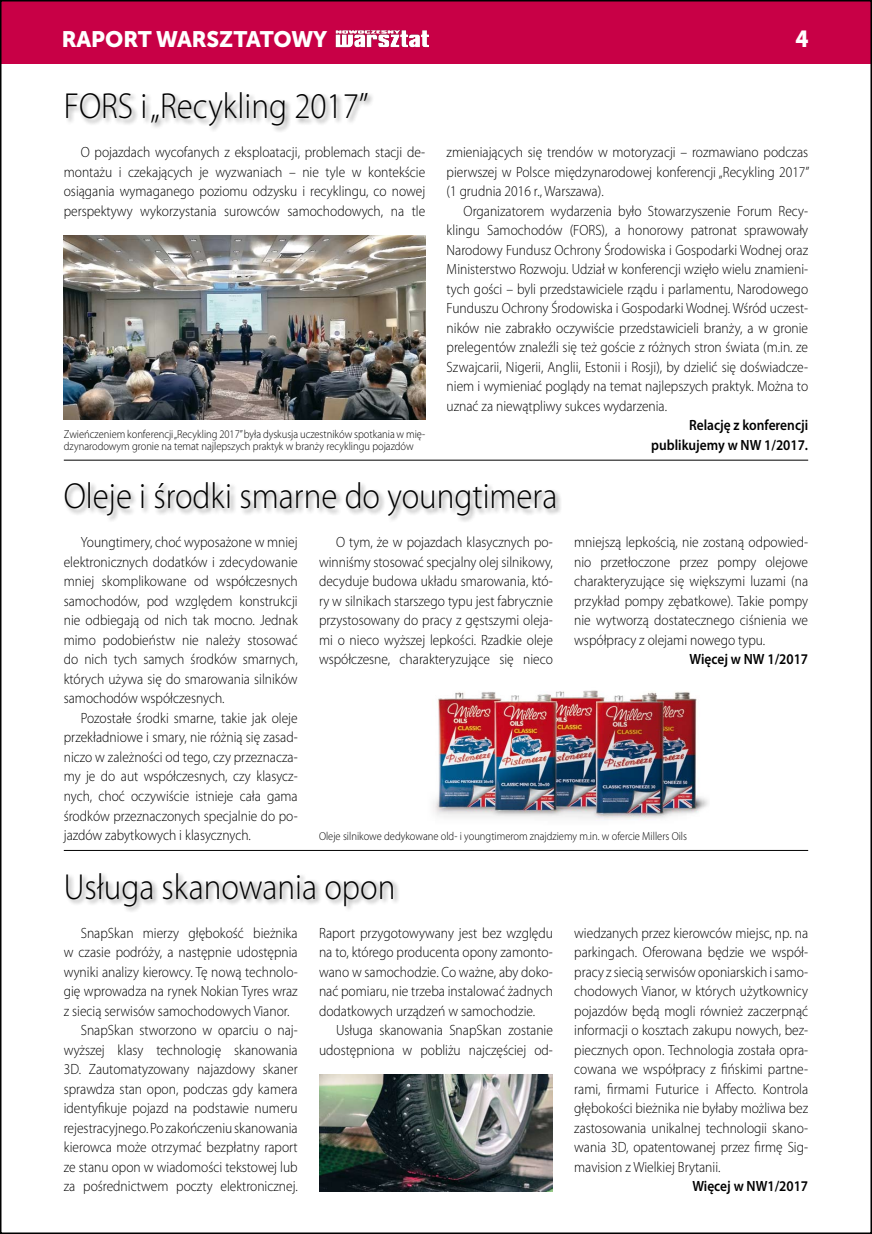
<style>
.page{position:relative;width:872px;height:1234px;background:#fff}
.page>*{position:absolute;margin:0;border:0;box-sizing:border-box;transform-origin:0 0}
.t1{font:300 36.3px "Myriad Pro";color:#000;scale:.91 1}
.t2{font:23.1px "Museo Sans Cyrl 900";color:#fff;scale:.91 1}
.t3{font:22.35px "Museo Sans Cyrl 900";letter-spacing:-.005em;color:#fff}
.t4{font:300 14.85px/19.5px "Myriad Pro";color:#000;text-align:justify;scale:.91 1}
.t5{font:600 14.85px/19.5px "Myriad Pro";color:#000;text-align:right;scale:.91 1}
.t6{font:300 11.55px/12px "Myriad Pro";color:#000;scale:.91 1}
</style>
<div class="page">
<div style="left:0;top:0;width:872px;height:64px;background:#c80046"></div>
<img style="left:335px;top:30px;width:94px;height:18px">
<svg style="left:871px;top:0;width:1px;height:1233px"></svg>
<div style="left:65px;top:91px;width:352px;height:56px;background:#000;opacity:.45"></div>
<div style="left:65px;top:871px;width:383px;height:56px;background:#000;opacity:.45"></div>
<div style="left:64px;top:481px;width:544px;height:56px;background:#000;opacity:.45"></div>
<img style="left:64px;top:235px;width:361px;height:184px">
<img style="left:319px;top:1074px;width:234px;height:117px">
<img style="left:433px;top:690px;width:275px;height:130px">
<hr style="left:64px;top:849px;width:744px;height:1px;background:#000">
<hr style="left:64px;top:459px;width:744px;height:1px;background:#000">
<h3 class="t3" style="left:62px;top:26px;width:267px">RAPORT WARSZTATOWY</h3>
<h2 class="t2" style="left:795px;top:26px;width:16px">4</h2>
<h1 class="t1" style="left:64px;top:86px;width:336px">FORS i„Recykling 2017”</h1>
<p class="t4" style="left:64px;top:143px;width:399px;text-indent:17px">O pojazdach wycofanych z eksploatacji, problemach stacji de&shy;montażu i czekających je wyzwaniach – nie tyle w kontekście osiągania wymaganego poziomu odzysku i recyklingu, co nowej perspektywy wykorzystania surowców samochodowych, na tle</p>
<p class="t6" style="left:64px;top:428px;width:399px">Zwieńczeniem konferencji „Recykling 2017” była dyskusja uczestników spotkania w mię&shy;dzynarodowym gronie na temat najlepszych praktyk w branży recyklingu pojazdów</p>
<p class="t4" style="left:446px;top:143px;width:400px">zmieniających się trendów w motoryzacji – rozmawiano podczas pierwszej w Polsce międzynarodowej konferencji „Recykling 2017” (1 grudnia 2016 r., Warszawa).</p>
<p class="t4" style="left:446px;top:201px;width:399px;text-indent:17px">Organizatorem wydarzenia było Stowarzyszenie Forum Recy&shy;klingu Samochodów (FORS), a honorowy patronat sprawowały Narodowy Fundusz Ochrony Środowiska i Gospodarki Wodnej oraz Ministerstwo Rozwoju. Udział w konferencji wzięło wielu znamieni&shy;tych gości – byli przedstawiciele rządu i parlamentu, Narodowego Funduszu Ochrony Środowiska i Gospodarki Wodnej. Wśród uczest&shy;ników nie zabrakło oczywiście przedstawicieli branży, a w gronie prelegentów znaleźli się też goście z różnych stron świata (m.in. ze Szwajcarii, Nigerii, Anglii, Estonii i Rosji), by dzielić się doświadcze&shy;niem i wymieniać poglądy na temat najlepszych praktyk. Można to uznać za niewątpliwy sukces wydarzenia.</p>
<p class="t5" style="left:651px;top:415px;width:174px">Relację z konferencji publikujemy w NW 1/2017.</p>
<h1 class="t1" style="left:64px;top:476px;width:544px">Oleje i środki smarne do youngtimera</h1>
<p class="t4" style="left:64px;top:532px;width:259px;text-indent:17px">Youngtimery, choć wyposażone w mniej elektronicznych dodatków i zdecydowanie mniej skomplikowane od współczesnych samochodów, pod względem konstrukcji nie odbiegają od nich tak mocno. Jednak mimo podobieństw nie należy stosować do nich tych samych środków smarnych, których używa się do smarowania silników samochodów współczesnych.</p>
<p class="t4" style="left:64px;top:708px;width:259px;text-indent:17px">Pozostałe środki smarne, takie jak oleje przekładniowe i smary, nie różnią się zasad&shy;niczo w zależności od tego, czy przeznacza&shy;my je do aut współczesnych, czy klasycz&shy;nych, choć oczywiście istnieje cała gama środków przeznaczonych specjalnie do po&shy;jazdów zabytkowych i klasycznych.</p>
<p class="t4" style="left:319px;top:532px;width:258px;text-indent:17px">O tym, że w pojazdach klasycznych po&shy;winniśmy stosować specjalny olej silnikowy, decyduje budowa układu smarowania, któ&shy;ry w silnikach starszego typu jest fabrycznie przystosowany do pracy z gęstszymi oleja&shy;mi o nieco wyższej lepkości. Rzadkie oleje współczesne, charakteryzujące się nieco</p>
<p class="t4" style="left:574px;top:533px;width:259px">mniejszą lepkością, nie zostaną odpowied&shy;nio przetłoczone przez pompy olejowe charakteryzujące się większymi luzami (na przykład pompy zębatkowe). Takie pompy nie wytworzą dostatecznego ciśnienia we współpracy z olejami nowego typu.</p>
<p class="t5" style="left:689px;top:649px;width:132px">Więcej w NW 1/2017</p>
<p class="t6" style="left:319px;top:830px;width:406px">Oleje silnikowe dedykowane old- i youngtimerom znajdziemy m.in. w ofercie Millers Oils</p>
<h1 class="t1" style="left:64px;top:866px;width:366px">Usługa skanowania opon</h1>
<p class="t4" style="left:81px;top:923px;width:240px">SnapSkan mierzy głębokość bieżnika</p>
<p class="t4" style="left:64px;top:942px;width:258px">w czasie podróży, a następnie udostępnia</p>
<p class="t4" style="left:64px;top:962px;width:258px">wyniki analizy kierowcy. Tę nową technolo-</p>
<p class="t4" style="left:64px;top:981px;width:258px">gię wprowadza na rynek Nokian Tyres wraz</p>
<p class="t4" style="left:64px;top:1001px;width:250px">z siecią serwisów samochodowych Vianor.</p>
<p class="t4" style="left:81px;top:1020px;width:240px">SnapSkan stworzono w oparciu o naj-</p>
<p class="t4" style="left:64px;top:1040px;width:258px">wyższej klasy technologię skanowania</p>
<p class="t4" style="left:64px;top:1059px;width:258px">3D. Zautomatyzowany najazdowy skaner</p>
<p class="t4" style="left:64px;top:1079px;width:259px">sprawdza stan opon, podczas gdy kamera</p>
<p class="t4" style="left:64px;top:1098px;width:258px">identyfikuje pojazd na podstawie numeru</p>
<p class="t4" style="left:64px;top:1118px;width:258px">rejestracyjnego. Po zakończeniu skanowania</p>
<p class="t4" style="left:64px;top:1137px;width:258px">kierowca może otrzymać bezpłatny raport</p>
<p class="t4" style="left:64px;top:1157px;width:258px">ze stanu opon w wiadomości tekstowej lub</p>
<p class="t4" style="left:64px;top:1176px;width:258px">za pośrednictwem poczty elektronicznej.</p>
<p class="t4" style="left:319px;top:923px;width:258px">Raport przygotowywany jest bez względu na to, którego producenta opony zamonto&shy;wano w samochodzie. Co ważne, aby doko&shy;nać pomiaru, nie trzeba instalować żadnych dodatkowych urządzeń w samochodzie.</p>
<p class="t4" style="left:319px;top:1020px;width:258px;text-align:right">Usługa skanowania SnapSkan zostanie udostępniona w pobliżu najczęściej od-</p>
<p class="t4" style="left:574px;top:923px;width:259px">wiedzanych przez kierowców miejsc, np. na parkingach. Oferowana będzie we współ&shy;pracy z siecią serwisów oponiarskich i samo&shy;chodowych Vianor, w których użytkownicy pojazdów będą mogli również zaczerpnąć informacji o kosztach zakupu nowych, bez&shy;piecznych opon. Technologia została opra&shy;cowana we współpracy z fińskimi partne&shy;rami, firmami Futurice i Affecto. Kontrola głębokości bieżnika nie byłaby możliwa bez zastosowania unikalnej technologii skano&shy;wania 3D, opatentowanej przez firmę Sig&shy;mavision z Wielkiej Brytanii.</p>
<p class="t5" style="left:692px;top:1175px;width:129px">Więcej w NW1/2017</p>
</div>
